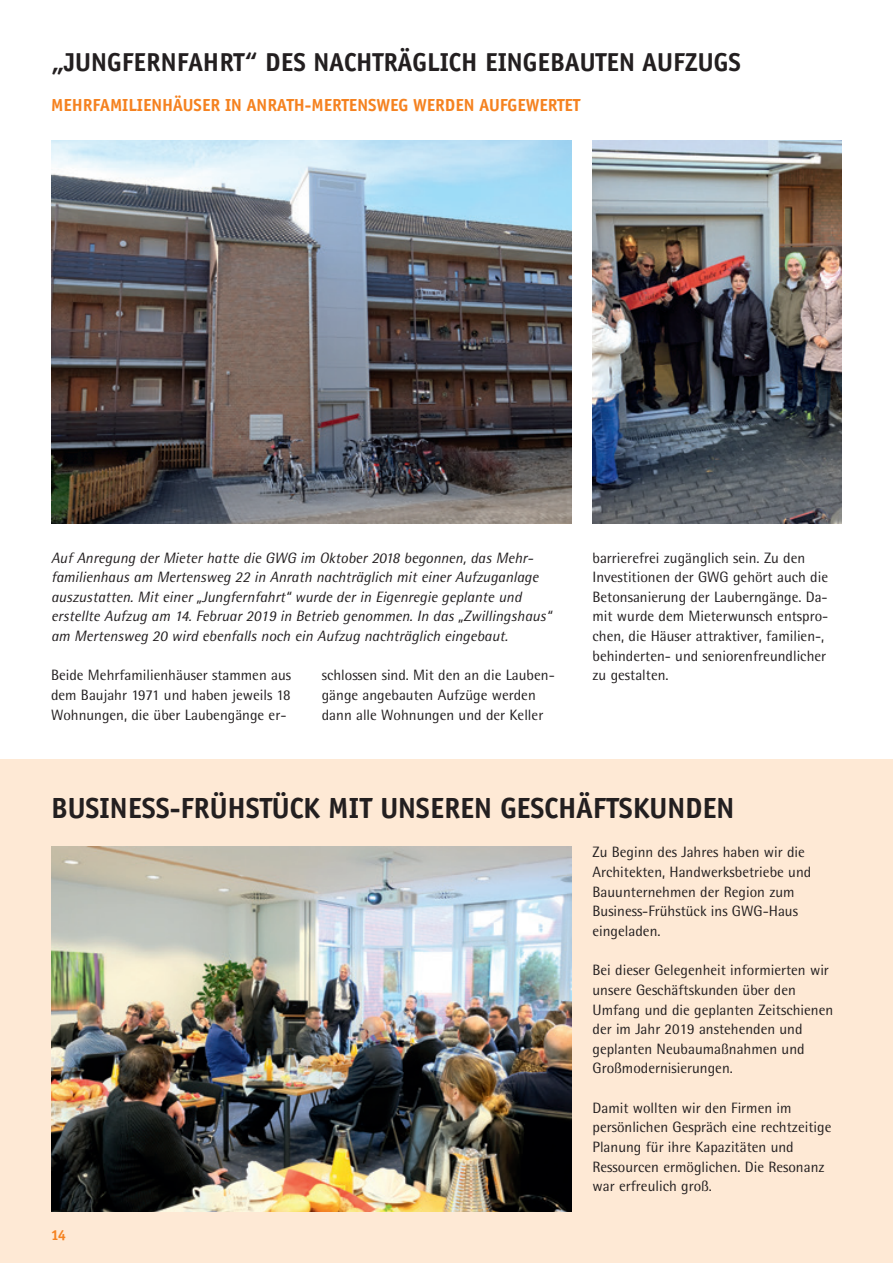
<style>
.page{position:relative;width:893px;height:1263px;background:#fff}
.page>*{position:absolute;margin:0;border:0;box-sizing:border-box;transform-origin:0 0}
.t1{font:700 30px "Officina Sans";color:#231f20}
.t2{font:700 26.7px "Officina Sans";letter-spacing:.005em;color:#231f20}
.t3{font:700 18px "Officina Sans";color:#f58220}
.t4{font:15px/19.6px "Rotis Semi Sans";color:#231f20}
.t5{font:italic 15px/19.6px "Rotis Semi Sans";color:#231f20}
.t6{font:700 15px "Officina Sans";color:#f58220}
</style>
<div class="page">
<div style="left:0;top:759px;width:893px;height:504px;background:#fee9d5"></div>
<img style="left:51px;top:141px;width:520px;height:382px">
<img style="left:592px;top:141px;width:250px;height:382px">
<img style="left:51px;top:846px;width:520px;height:366px">
<h2 class="t2" style="left:51px;top:46px;width:691px">„JUNGFERNFAHRT“ DES NACHTRÄGLICH EINGEBAUTEN AUFZUGS</h2>
<p class="t3" style="left:51px;top:94px;width:531px">MEHRFAMILIENHÄUSER IN ANRATH-MERTENSWEG WERDEN AUFGEWERTET</p>
<p class="t5" style="left:51px;top:547px;width:502px">Auf Anregung der Mieter hatte die GWG im Oktober 2018 begonnen, das Mehr&shy;familienhaus am Mertensweg 22 in Anrath nachträglich mit einer Aufzuganlage auszustatten. Mit einer „Jungfernfahrt“ wurde der in Eigenregie geplante und erstellte Aufzug am 14. Februar 2019 in Betrieb genommen. In das „Zwillingshaus“ am Mertensweg 20 wird ebenfalls noch ein Aufzug nachträglich eingebaut.</p>
<p class="t4" style="left:51px;top:665px;width:242px;text-align:justify">Beide Mehrfamilienhäuser stammen aus dem Baujahr 1971 und haben jeweils 18<br>Wohnungen, die über Laubengänge er-</p>
<p class="t4" style="left:322px;top:665px;width:235px">schlossen sind. Mit den an die Lauben&shy;gänge angebauten Aufzüge werden dann alle Wohnungen und der Keller</p>
<p class="t4" style="left:592px;top:547px;width:237px">barrierefrei zugänglich sein. Zu den Investitionen der GWG gehört auch die Betonsanierung der Lauberngänge. Da&shy;mit wurde dem Mieterwunsch entspro&shy;chen, die Häuser attraktiver, familien-, behinderten- und seniorenfreundlicher zu gestalten.</p>
<h1 class="t1" style="left:51px;top:790px;width:685px">BUSINESS-FRÜHSTÜCK MIT UNSEREN GESCHÄFTSKUNDEN</h1>
<p class="t4" style="left:592px;top:842px;width:220px">Zu Beginn des Jahres haben wir die<br>Architekten, Handwerksbetriebe und<br>Bauunternehmen der Region zum<br>Business-Frühstück ins GWG-Haus eingeladen.</p>
<p class="t4" style="left:592px;top:960px;width:242px">Bei dieser Gelegenheit informierten wir unsere Geschäftskunden über den Umfang und die geplanten Zeitschienen der im Jahr 2019 anstehenden und geplanten Neubaumaßnahmen und Großmodernisierungen.</p>
<p class="t4" style="left:592px;top:1098px;width:240px">Damit wollten wir den Firmen im persönlichen Gespräch eine rechtzeitige Planung für ihre Kapazitäten und Ressourcen ermöglichen. Die Resonanz war erfreulich groß.</p>
<p class="t6" style="left:51px;top:1226px;width:17px">14</p>
</div>
